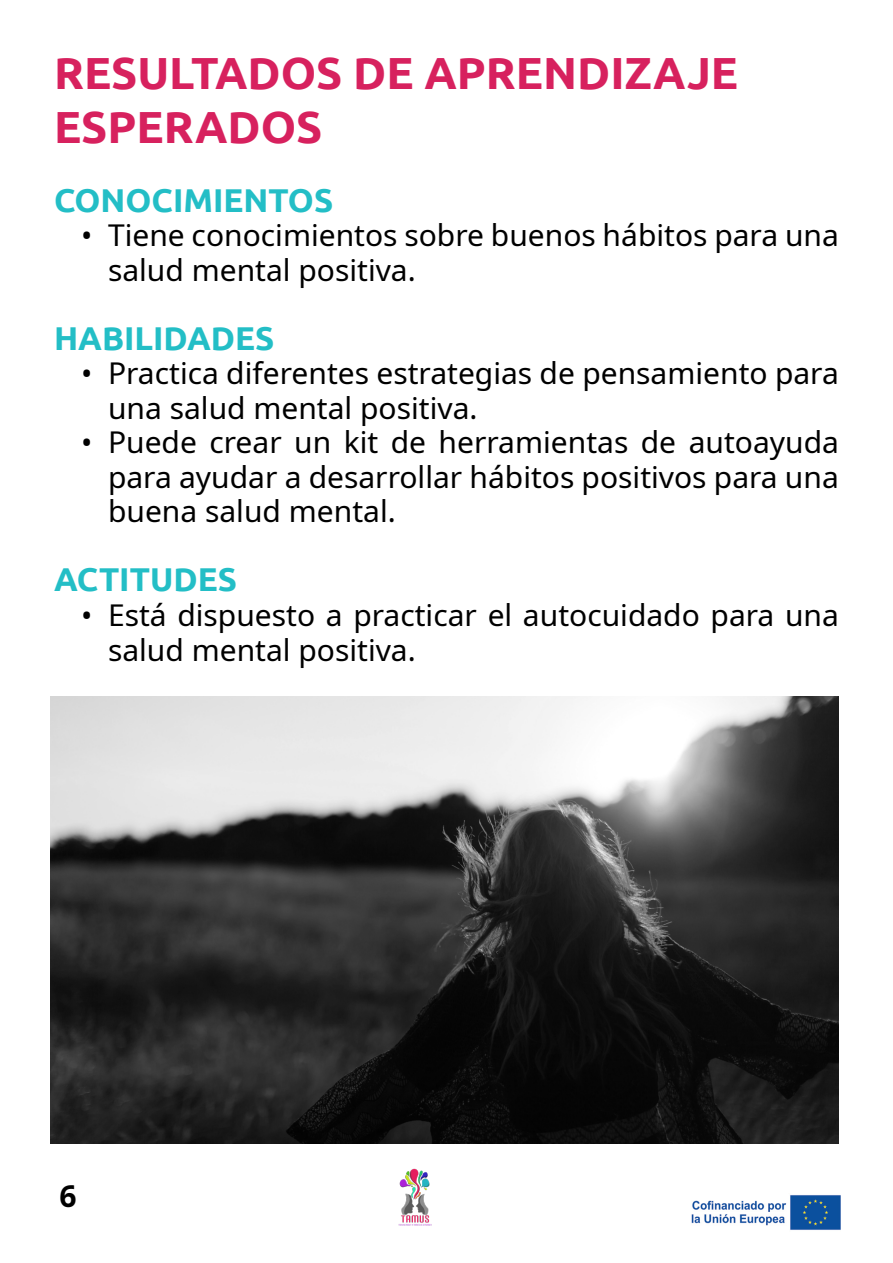
<style>
.page{position:relative;width:893px;height:1263px;background:#fff}
.page>*{position:absolute;margin:0;border:0;box-sizing:border-box;transform-origin:0 0}
.t1{font:700 45px/54px "Ubuntu";color:#d7215e}
.t2{font:700 33px "Ubuntu";color:#23bec6}
.t3{font:30px/34.5px "Noto Sans";color:#000}
.t4{font:700 30px "Noto Sans";color:#000}
</style>
<div class="page">
<img style="left:398px;top:1168px;width:34px;height:58px">
<img style="left:691px;top:1195px;width:149px;height:35px">
<img style="left:51px;top:697px;width:788px;height:446px">
<h1 class="t1" style="left:54px;top:45px;width:686px">RESULTADOS DE APRENDIZAJE<br>ESPERADOS</h1>
<p class="t2" style="left:54px;top:180px;width:281px">CONOCIMIENTOS</p>
<p class="t3" style="left:108px;top:219px;width:732px;text-indent:-27px">• Tiene conocimientos sobre buenos hábitos para una salud mental positiva.</p>
<p class="t2" style="left:54px;top:318px;width:222px">HABILIDADES</p>
<p class="t3" style="left:108px;top:357px;width:732px;text-indent:-27px">• Practica diferentes estrategias de pensamiento para una salud mental positiva.</p>
<p class="t3" style="left:108px;top:426px;width:732px;text-align:justify;text-indent:-27px">• Puede crear un kit de herramientas de autoayuda para ayudar a desarrollar hábitos positivos para una buena salud mental.</p>
<p class="t2" style="left:54px;top:560px;width:184px">ACTITUDES</p>
<p class="t3" style="left:108px;top:598px;width:732px;text-indent:-27px">• Está dispuesto a practicar el autocuidado para una salud mental positiva.</p>
<p class="t4" style="left:60px;top:1175px;width:19px">6</p>
</div>
